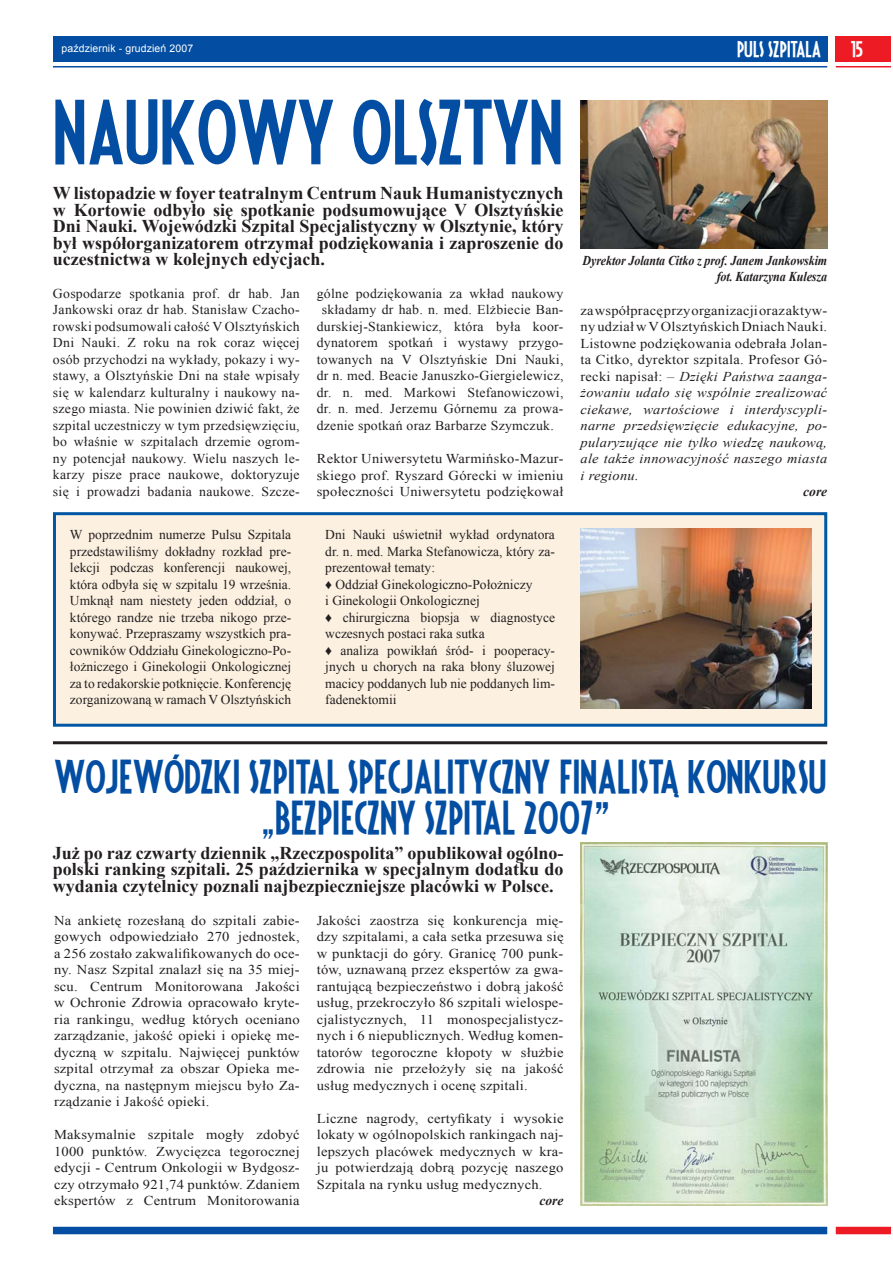
<style>
.page{position:relative;width:893px;height:1263px;background:#fff}
.page>*{position:absolute;margin:0;border:0;box-sizing:border-box;transform-origin:0 0}
.t1{font:73.5px "Fiesta";color:#034ea2}
.t2{font:37.5px/40.5px "Fiesta";color:#034ea2;text-align:center}
.t3{font:700 18px/16.5px "Times New Roman";color:#231f20;text-align:justify}
.t4{font:18px "Fiesta";color:#fff}
.t5{font:13.5px/16.5px "Times New Roman";letter-spacing:.015em;color:#231f20;text-align:justify}
.t6{font:13.5px/16.5px "Times New Roman";letter-spacing:.015em;color:#231f20;text-align:justify;scale:1.08 1}
.t7{font:italic 13.5px/16.5px "Times New Roman";letter-spacing:.02em;color:#231f20;text-align:justify;scale:1.07 1}
.t8{font:13.5px/16.5px "Times New Roman";letter-spacing:.015em;color:#231f20;text-align:justify;scale:1.07 1}
.t9{font:italic 700 13.5px/16.5px "Times New Roman";letter-spacing:-.01em;color:#231f20;text-align:right;scale:.89 1}
.t10{font:italic 700 13.5px "Times New Roman";letter-spacing:-.01em;color:#231f20}
.t11{font:10.5px "Arial";letter-spacing:.01em;color:#fff}
.s1{font-style:normal}
.s2{font-family:"Franklin Gothic";font-weight:500}
.s3{font-family:"Franklin Gothic";font-weight:500;font-size:47.4px}
</style>
<div class="page">
<div style="left:53px;top:36px;width:774px;height:26px;background:#034ea2"></div>
<div style="left:835px;top:36px;width:56px;height:26px;background:#ed1c24"></div>
<hr style="left:835px;top:66px;width:56px;height:1px;background:#ed1c24">
<hr style="left:53px;top:66px;width:774px;height:1px;background:#034ea2">
<div style="left:835px;top:1227px;width:56px;height:7px;background:#ed1c24"></div>
<div style="left:53px;top:1227px;width:774px;height:7px;background:#034ea2"></div>
<div style="left:54px;top:514px;width:771px;height:211px;background:#fcf1e1"></div>
<div style="left:53px;top:512px;width:774px;height:215px;border:3px solid #0057a3"></div>
<img style="left:580px;top:100px;width:247px;height:149px">
<img style="left:580px;top:529px;width:231px;height:179px">
<hr style="left:53px;top:741px;width:774px;height:3px;background:#231f20">
<img style="left:580px;top:843px;width:247px;height:363px">
<p class="t11" style="left:61px;top:43px;width:133px">październik - grudzień 2007</p>
<h3 class="t4" style="left:736px;top:41px;width:86px">PULS SZPITALA</h3>
<h3 class="t4" style="left:851px;top:41px;width:14px">15</h3>
<h1 class="t1" style="left:53px;top:98px;width:511px">NAUKOWY OLSZTYN</h1>
<p class="t3" style="left:53px;top:185px;width:512px">W listopadzie w foyer teatralnym Centrum Nauk Humanistycznych w Kortowie odbyło się spotkanie podsumowujące V Olsztyńskie Dni Nauki. Wojewódzki Szpital Specjalistyczny w Olsztynie, który był współorganizatorem otrzymał podziękowania i zaproszenie do uczestnictwa w kolejnych edycjach.</p>
<p class="t5" style="left:53px;top:285px;width:248px">Gospodarze spotkania prof. dr hab. Jan Jankowski oraz dr hab. Stanisław Czacho&shy;rowski podsumowali całość V Olsztyńskich Dni Nauki. Z roku na rok coraz więcej osób przychodzi na wykłady, pokazy i wy&shy;stawy, a Olsztyńskie Dni na stałe wpisały się w kalendarz kulturalny i naukowy na&shy;szego miasta. Nie powinien dziwić fakt, że szpital uczestniczy w tym przedsięwzięciu, bo właśnie w szpitalach drzemie ogrom&shy;ny potencjał naukowy. Wielu naszych le&shy;karzy pisze prace naukowe, doktoryzuje się i prowadzi badania naukowe. Szcze-</p>
<p class="t5" style="left:70px;top:526px;width:223px">W poprzednim numerze Pulsu Szpitala przedstawiliśmy dokładny rozkład pre&shy;lekcji podczas konferencji naukowej, która odbyła się w szpitalu 19 września.<br>Umknął nam niestety jeden oddział, o którego randze nie trzeba nikogo prze&shy;konywać. Przepraszamy wszystkich pra&shy;cowników Oddziału Ginekologiczno-Po&shy;łożniczego i Ginekologii Onkologicznej za to redakorskie potknięcie. Konferencję zorganizowaną w ramach V Olsztyńskich</p>
<p class="t5" style="left:317px;top:285px;width:248px">gólne podziękowania za wkład naukowy</p>
<p class="t5" style="left:322px;top:302px;width:243px">składamy dr hab. n. med. Elżbiecie Ban-</p>
<p class="t5" style="left:317px;top:318px;width:248px">durskiej-Stankiewicz, która była koor-</p>
<p class="t5" style="left:317px;top:335px;width:248px">dynatorem spotkań i wystawy przygo-</p>
<p class="t5" style="left:317px;top:351px;width:248px">towanych na V Olsztyńskie Dni Nauki,</p>
<p class="t5" style="left:317px;top:368px;width:248px">dr n. med. Beacie Januszko-Giergielewicz,</p>
<p class="t5" style="left:317px;top:384px;width:248px">dr. n. med. Markowi Stefanowiczowi,</p>
<p class="t5" style="left:317px;top:401px;width:248px">dr. n. med. Jerzemu Górnemu za prowa-</p>
<p class="t5" style="left:317px;top:417px;width:238px">dzenie spotkań oraz Barbarze Szymczuk.</p>
<p class="t8" style="left:317px;top:451px;width:232px">Rektor Uniwersytetu Warmińsko-Mazur&shy;skiego prof. Ryszard Górecki w imieniu społeczności Uniwersytetu podziękował</p>
<p class="t5" style="left:325px;top:526px;width:231px;text-align:left">Dni Nauki uświetnił wykład ordynatora dr. n. med. Marka Stefanowicza, który za&shy;prezentował tematy:<br>♦ Oddział Ginekologiczno-Położniczy<br>i Ginekologii Onkologicznej<br>♦ chirurgiczna biopsja w diagnostyce wczesnych postaci raka sutka<br>♦ analiza powikłań śród- i pooperacy&shy;jnych u chorych na raka błony śluzowej macicy poddanych lub nie poddanych lim&shy;fadenektomii</p>
<p class="t9" style="left:582px;top:252px;width:276px">Dyrektor Jolanta Citko z prof. Janem Jankowskim fot. Katarzyna Kulesza</p>
<p class="t7" style="left:580px;top:302px;width:232px"><span class="s1">za współpracę przy organizacji oraz aktyw&shy;ny udział w V Olsztyńskich Dniach Nauki.<br>Listowne podziękowania odebrała Jolan&shy;ta Citko, dyrektor szpitala. Profesor Gó&shy;recki napisał:</span> – Dzięki Państwa zaanga&shy;żowaniu udało się wspólnie zrealizować ciekawe, wartościowe i interdyscypli&shy;narne przedsięwzięcie edukacyjne, po&shy;pularyzujące nie tylko wiedzę naukową, ale także innowacyjność naszego miasta i regionu.</p>
<p class="t10" style="left:803px;top:484px;width:25px">core</p>
<h2 class="t2" style="left:54px;top:760px;width:774px">WOJEWÓDZKI SZPITAL SPECJALITYCZNY FINALISTĄ KONKURSU <span class="s2">„</span>BEZPIECZNY SZPITAL 2007<span class="s3">”</span></h2>
<h3 class="t3" style="left:53px;top:845px;width:512px">Już po raz czwarty dziennik „Rzeczpospolita” opublikował ogólno&shy;polski ranking szpitali. 25 października w specjalnym dodatku do wydania czytelnicy poznali najbezpieczniejsze placówki w Polsce.</h3>
<p class="t6" style="left:54px;top:912px;width:229px">Na ankietę rozesłaną do szpitali zabie&shy;gowych odpowiedziało 270 jednostek, a 256 zostało zakwalifikowanych do oce&shy;ny. Nasz Szpital znalazł się na 35 miej&shy;scu. Centrum Monitorowana Jakości w Ochronie Zdrowia opracowało kryte&shy;ria rankingu, według których oceniano zarządzanie, jakość opieki i opiekę me&shy;dyczną w szpitalu. Najwięcej punktów szpital otrzymał za obszar Opieka me&shy;dyczna, na następnym miejscu było Za&shy;rządzanie i Jakość opieki.</p>
<p class="t6" style="left:54px;top:1126px;width:229px">Maksymalnie szpitale mogły zdobyć 1000 punktów. Zwycięzca tegorocznej edycji - Centrum Onkologii w Bydgosz&shy;czy otrzymało 921,74 punktów. Zdaniem ekspertów z Centrum Monitorowania</p>
<p class="t6" style="left:317px;top:912px;width:230px">Jakości zaostrza się konkurencja mię&shy;dzy szpitalami, a cała setka przesuwa się w punktacji do góry. Granicę 700 punk&shy;tów, uznawaną przez ekspertów za gwa&shy;rantującą bezpieczeństwo i dobrą jakość usług, przekroczyło 86 szpitali wielospe&shy;cjalistycznych, 11 monospecjalistycz&shy;nych i 6 niepublicznych. Według komen&shy;tatorów tegoroczne kłopoty w służbie zdrowia nie przełożyły się na jakość usług medycznych i ocenę szpitali.</p>
<p class="t6" style="left:317px;top:1110px;width:230px">Liczne nagrody, certyfikaty i wysokie lokaty w ogólnopolskich rankingach naj&shy;lepszych placówek medycznych w kra&shy;ju potwierdzają dobrą pozycję naszego Szpitala na rynku usług medycznych.</p>
<p class="t10" style="left:539px;top:1193px;width:25px">core</p>
</div>
